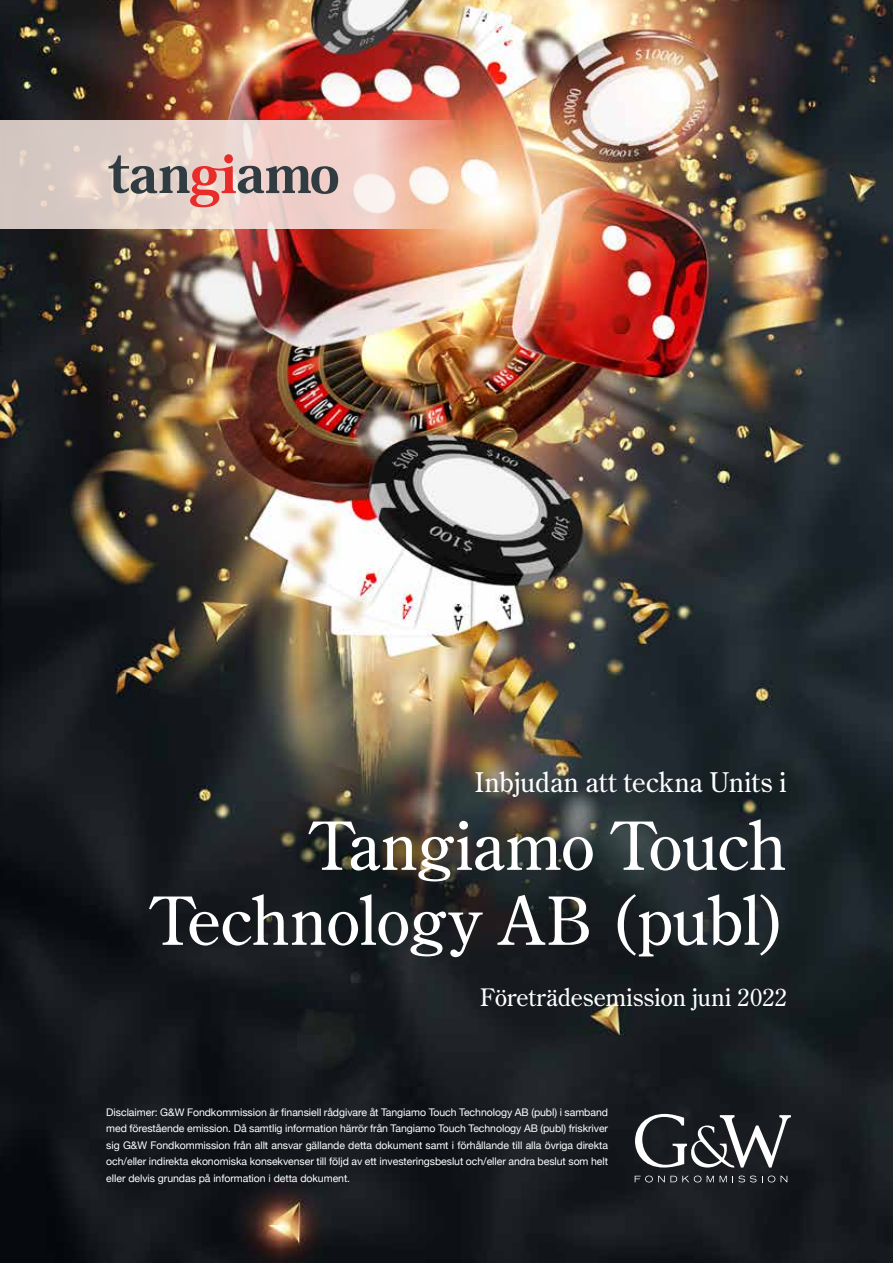
<style>
.page{position:relative;width:893px;height:1263px;background:#fff}
.page>*{position:absolute;margin:0;border:0;box-sizing:border-box;transform-origin:0 0}
.t1{font:66px/75px "Century Old Style";letter-spacing:-.01em;color:#fff;text-align:right}
.t2{font:27px "Century Old Style";letter-spacing:.005em;color:#fff}
.t3{font:24px "Century Old Style";letter-spacing:.005em;color:#fff}
.t4{font:10.5px/16.5px "Helvetica Neue";letter-spacing:-.005em;color:#fff;text-align:justify}
</style>
<div class="page">
<img style="left:0;top:0;width:893px;height:1263px">
<svg style="left:635px;top:1114px;width:156px;height:53px"></svg>
<svg style="left:635px;top:1175px;width:66px;height:7px"></svg>
<svg style="left:707px;top:1176px;width:7px;height:6px"></svg>
<svg style="left:720px;top:1175px;width:36px;height:7px"></svg>
<svg style="left:762px;top:1175px;width:25px;height:7px"></svg>
<img style="left:0;top:120px;width:893px;height:109px">
<svg style="left:109px;top:154px;width:229px;height:53px;background:#c0a5a1"></svg>
<h2 class="t2" style="left:475px;top:765px;width:313px">Inbjudan att teckna Units i</h2>
<h1 class="t1" style="left:152px;top:807px;width:637px">Tangiamo Touch<br>Technology AB (publ)</h1>
<h3 class="t3" style="left:480px;top:982px;width:308px">Företrädesemission juni 2022</h3>
<p class="t4" style="left:106px;top:1104px;width:503px">Disclaimer: G&amp;W Fondkommission är finansiell rådgivare åt Tangiamo Touch Technology AB (publ) i samband med förestående emission. Då samtlig information härrör från Tangiamo Touch Technology AB (publ) friskriver sig G&amp;W Fondkommission från allt ansvar gällande detta dokument samt i förhållande till alla övriga direkta och/eller indirekta ekonomiska konsekvenser till följd av ett investeringsbeslut och/eller andra beslut som helt eller delvis grundas på information i detta dokument.</p>
</div>
